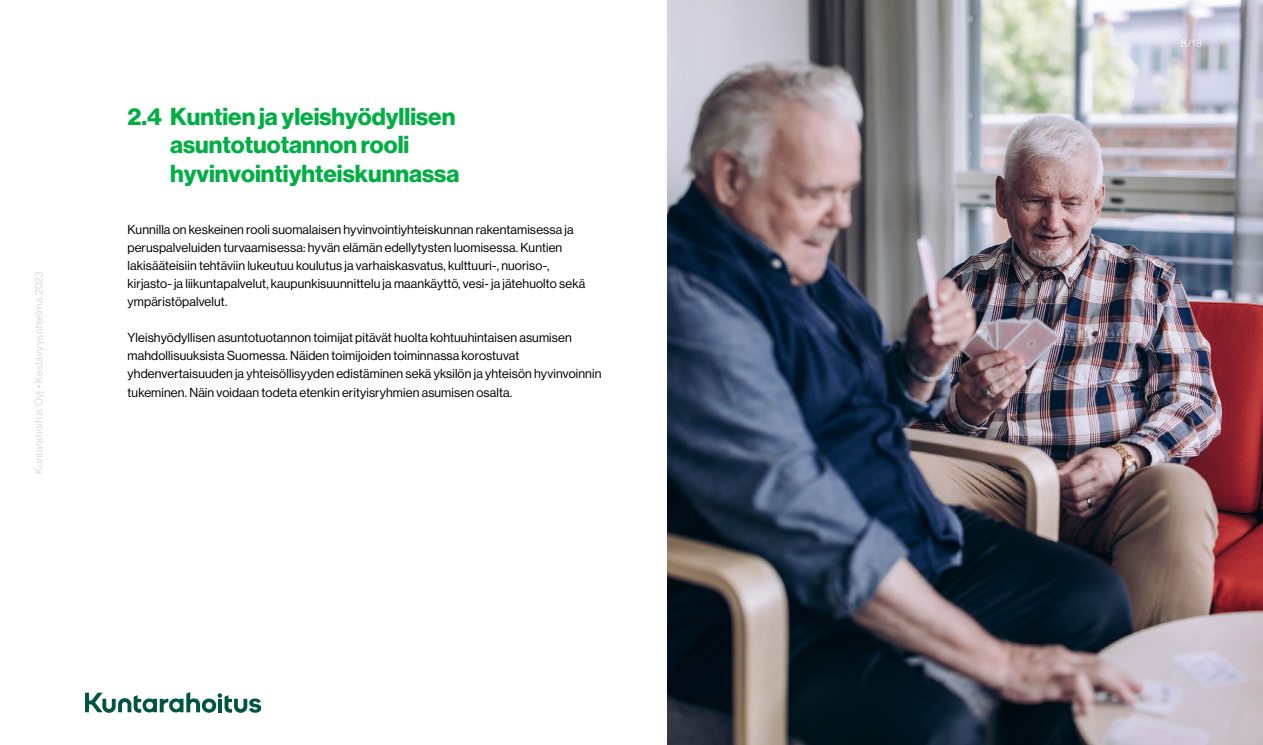
<style>
.page{position:relative;width:1263px;height:745px;background:#fff}
.page>*{position:absolute;margin:0;border:0;box-sizing:border-box;transform-origin:0 0}
.t1{font:24px/28.5px "N Haas Grotesk DS Pro 75 Bd";color:#00af43}
.t2{font:12.75px/18px "N Haas Grotesk DS Pro 55 Rg";letter-spacing:.01em;color:#000}
.t3{font:10.5px "N Haas Grotesk DS Pro 45 Lt";letter-spacing:.05em;color:#d0d0d0}
.t4{font:10.5px "N Haas Grotesk DS Pro 45 Lt";color:#fff}
</style>
<div class="page">
<img style="left:668px;top:0;width:595px;height:744px">
<svg style="left:85px;top:692px;width:176px;height:20px"></svg>
<p class="t3" style="left:33px;top:473px;width:204px;rotate:-90deg">Kuntarahoitus Oyj • Kestävyysohjelma 2023</p>
<h1 class="t1" style="left:170px;top:102px;width:291px;text-indent:-43px">2.4 Kuntien ja yleishyödyllisen asuntotuotannon rooli hyvinvointiyhteiskunnassa</h1>
<p class="t2" style="left:128px;top:221px;width:459px">Kunnilla on keskeinen rooli suomalaisen hyvinvointiyhteiskunnan rakentamisessa ja peruspalveluiden turvaamisessa: hyvän elämän edellytysten luomisessa. Kuntien lakisääteisiin tehtäviin lukeutuu koulutus ja varhaiskasvatus, kulttuuri-, nuoriso-, kirjasto- ja liikuntapalvelut, kaupunkisuunnittelu ja maankäyttö, vesi- ja jätehuolto sekä ympäristöpalvelut.</p>
<p class="t2" style="left:128px;top:329px;width:475px">Yleishyödyllisen asuntotuotannon toimijat pitävät huolta kohtuuhintaisen asumisen mahdollisuuksista Suomessa. Näiden toimijoiden toiminnassa korostuvat yhdenvertaisuuden ja yhteisöllisyyden edistäminen sekä yksilön ja yhteisön hyvinvoinnin tukeminen. Näin voidaan todeta etenkin erityisryhmien asumisen osalta.</p>
<p class="t4" style="left:1181px;top:37px;width:23px">8/18</p>
</div>
